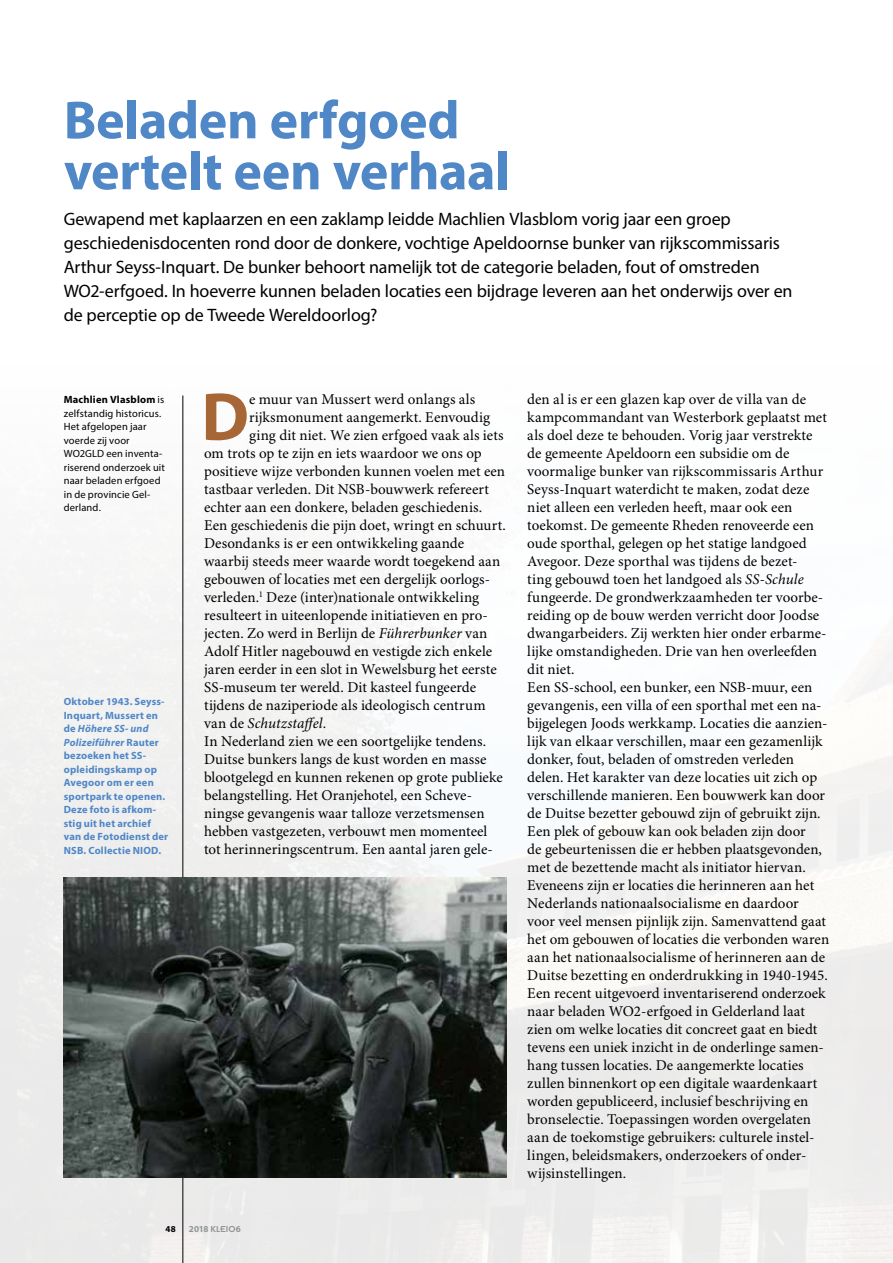
<style>
.page{position:relative;width:893px;height:1263px;background:#fff}
.page>*{position:absolute;margin:0;border:0;box-sizing:border-box;transform-origin:0 0}
.t1{font:700 68.4px "Myriad Pro";color:#a76635}
.t2{font:700 54px/51px "Myriad Pro";letter-spacing:-.005em;color:#5087c7}
.t3{font:18px/24px "Myriad Pro";letter-spacing:-.005em;color:#000}
.t4{font:15px/18px "Minion Pro";color:#000}
.t5{font:italic 15px "Minion Pro";letter-spacing:.005em;color:#000}
.t6{font:700 10.5px/13.5px "Myriad Pro";letter-spacing:.02em;color:#5087c7}
.t7{font:10.5px/13.5px "Myriad Pro";letter-spacing:.015em;color:#000}
.t8{font:700 9.15px "Myriad Pro";color:#939598}
.t9{font:700 9px "Myriad Pro";color:#000}
.s1{font-weight:700}
.s2{font-style:italic}
.s3{font-style:normal}
.s4{font-family:"Futura T";font-weight:600;font-size:9px}
.s5{font-family:"Insignia";font-weight:400;font-size:9.45px}
</style>
<div class="page">
<img style="left:0;top:395px;width:893px;height:868px">
<hr style="left:183px;top:395px;width:1px;height:868px;background:#000">
<img style="left:64px;top:878px;width:442px;height:300px">
<h2 class="t2" style="left:64px;top:93px;width:448px">Beladen erfgoed vertelt een verhaal</h2>
<p class="t3" style="left:64px;top:207px;width:730px">Gewapend met kaplaarzen en een zaklamp leidde Machlien Vlasblom vorig jaar een groep geschiedenisdocenten rond door de donkere, vochtige Apeldoornse bunker van rijkscommissaris Arthur Seyss-Inquart. De bunker behoort namelijk tot de categorie beladen, fout of omstreden WO2-erfgoed. In hoeverre kunnen beladen locaties een bijdrage leveren aan het onderwijs over en de perceptie op de Tweede Wereldoorlog?</p>
<h1 class="t1" style="left:201px;top:372px;width:49px">D</h1>
<p class="t4" style="left:249px;top:391px;width:228px">e muur van Mussert werd onlangs als</p>
<p class="t7" style="left:64px;top:393px;width:103px"><span class="s1">Machlien Vlasblom</span> is zelfstandig historicus.<br>Het afgelopen jaar voerde zij voor<br>WO2GLD een inventa&shy;riserend onderzoek uit naar beladen erfgoed in de provincie Gel&shy;derland.</p>
<p class="t4" style="left:527px;top:391px;width:303px">den al is er een glazen kap over de villa van de kampcommandant van Westerbork geplaatst met als doel deze te behouden. Vorig jaar verstrekte de gemeente Apeldoorn een subsidie om de voormalige bunker van rijkscommissaris Arthur Seyss-Inquart waterdicht te maken, zodat deze niet alleen een verleden heeft, maar ook een toekomst. De gemeente Rheden renoveerde een oude sporthal, gelegen op het statige landgoed Avegoor. Deze sporthal was tijdens de bezet-<br>ting gebouwd toen het landgoed als <span class="s2">SS-Schule </span>fungeerde. De grondwerkzaamheden ter voorbe&shy;reiding op de bouw werden verricht door Joodse dwangarbeiders. Zij werkten hier onder erbarme&shy;lijke omstandigheden. Drie van hen overleefden dit niet.<br>Een SS-school, een bunker, een NSB-muur, een gevangenis, een villa of een sporthal met een na&shy;bijgelegen Joods werkkamp. Locaties die aanzien&shy;lijk van elkaar verschillen, maar een gezamenlijk donker, fout, beladen of omstreden verleden delen. Het karakter van deze locaties uit zich op verschillende manieren. Een bouwwerk kan door de Duitse bezetter gebouwd zijn of gebruikt zijn.<br>Een plek of gebouw kan ook beladen zijn door<br>de gebeurtenissen die er hebben plaatsgevonden, met de bezettende macht als initiator hiervan.<br>Eveneens zijn er locaties die herinneren aan het Nederlands nationaalsocialisme en daardoor voor veel mensen pijnlijk zijn. Samenvattend gaat het om gebouwen of locaties die verbonden waren aan het nationaalsocialisme of herinneren aan de Duitse bezetting en onderdrukking in 1940-1945.<br>Een recent uitgevoerd inventariserend onderzoek naar beladen WO2-erfgoed in Gelderland laat zien om welke locaties dit concreet gaat en biedt tevens een uniek inzicht in de onderlinge samen&shy;hang tussen locaties. De aangemerkte locaties zullen binnenkort op een digitale waardenkaart worden gepubliceerd, inclusief beschrijving en bronselectie. Toepassingen worden overgelaten aan de toekomstige gebruikers: culturele instel&shy;lingen, beleidsmakers, onderzoekers of onder&shy;wijsinstellingen.</p>
<p class="t4" style="left:249px;top:409px;width:243px">rijksmonument aangemerkt. Eenvoudig</p>
<p class="t4" style="left:249px;top:427px;width:256px">ging dit niet. We zien erfgoed vaak als iets</p>
<p class="t4" style="left:204px;top:445px;width:279px">om trots op te zijn en iets waardoor we ons op</p>
<p class="t4" style="left:204px;top:463px;width:303px">positieve wijze verbonden kunnen voelen met een</p>
<p class="t4" style="left:204px;top:481px;width:286px">tastbaar verleden. Dit NSB-bouwwerk refereert</p>
<p class="t4" style="left:204px;top:499px;width:280px">echter aan een donkere, beladen geschiedenis.</p>
<p class="t4" style="left:204px;top:517px;width:303px">Een geschiedenis die pijn doet, wringt en schuurt.</p>
<p class="t4" style="left:204px;top:535px;width:262px">Desondanks is er een ontwikkeling gaande</p>
<p class="t4" style="left:204px;top:553px;width:298px">waarbij steeds meer waarde wordt toegekend aan</p>
<p class="t4" style="left:204px;top:571px;width:288px">gebouwen of locaties met een dergelijk oorlogs-</p>
<p class="t4" style="left:204px;top:589px;width:277px">verleden.<sup>1</sup> Deze (inter)nationale ontwikkeling</p>
<p class="t4" style="left:204px;top:607px;width:285px">resulteert in uiteenlopende initiatieven en pro-</p>
<p class="t4" style="left:204px;top:625px;width:285px">jecten. Zo werd in Berlijn de <span class="s2">Führerbunker</span> van</p>
<p class="t4" style="left:204px;top:643px;width:289px">Adolf Hitler nagebouwd en vestigde zich enkele</p>
<p class="t4" style="left:204px;top:661px;width:294px">jaren eerder in een slot in Wewelsburg het eerste</p>
<p class="t4" style="left:204px;top:679px;width:274px">SS-museum ter wereld. Dit kasteel fungeerde</p>
<p class="t4" style="left:204px;top:697px;width:283px">tijdens de naziperiode als ideologisch centrum</p>
<p class="t5" style="left:204px;top:714px;width:124px"><span class="s3">van de</span> Schutzstaffel.</p>
<p class="t4" style="left:204px;top:733px;width:284px">In Nederland zien we een soortgelijke tendens.</p>
<p class="t4" style="left:204px;top:751px;width:284px">Duitse bunkers langs de kust worden en masse</p>
<p class="t4" style="left:204px;top:769px;width:300px">blootgelegd en kunnen rekenen op grote publieke</p>
<p class="t4" style="left:204px;top:787px;width:269px">belangstelling. Het Oranjehotel, een Scheve-</p>
<p class="t4" style="left:204px;top:805px;width:282px">ningse gevangenis waar talloze verzetsmensen</p>
<p class="t4" style="left:204px;top:823px;width:285px">hebben vastgezeten, verbouwt men momenteel</p>
<p class="t4" style="left:204px;top:841px;width:290px">tot herinneringscentrum. Een aantal jaren gele-</p>
<p class="t6" style="left:64px;top:695px;width:106px">Oktober 1943. Seyss-<br>Inquart, Mussert en de <span class="s2">Höhere SS- und<br>Polizeiführer</span> Rauter bezoeken het SS&shy;opleidingskamp op<br>Avegoor om er een sportpark te openen.<br>Deze foto is afkom&shy;stig uit het archief van de Fotodienst der<br>NSB. Collectie NIOD.</p>
<p class="t9" style="left:165px;top:1223px;width:12px">48</p>
<p class="t8" style="left:189px;top:1223px;width:53px">2018 <span class="s4">KL</span><span class="s5">E</span><span class="s4">IO</span>6</p>
</div>
